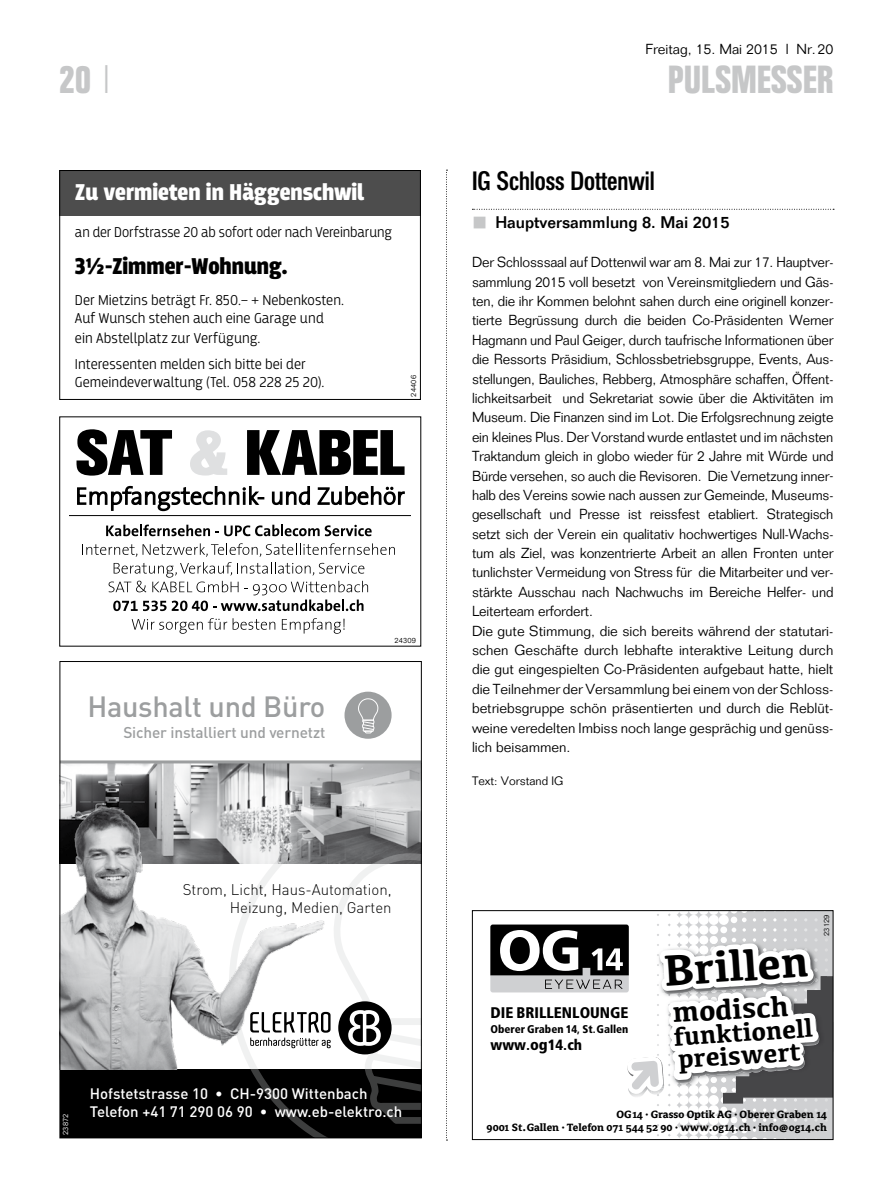
<style>
.page{position:relative;width:893px;height:1191px;background:#fff}
.page>*{position:absolute;margin:0;border:0;box-sizing:border-box;transform-origin:0 0}
.t1{font:700 45.15px "Kefa";color:#000}
.t2{font:700 39px "Folio Condensed BQ";letter-spacing:.01em;color:#c6c7c8}
.t3{font:700 29.85px "Kefa";color:#000}
.t4{font:500 28.95px "DIN";letter-spacing:-.01em;color:#9c9e9f}
.t5{font:700 27px "Kefa";color:#000}
.t6{font:700 26.85px "Kefa";color:#000}
.t7{font:500 26.25px "Folio Condensed BQ";color:#000}
.t8{font:900 24px "Breakers";color:#fff}
.t9{font:900 24px "Breakers";color:#000}
.t10{font:500 16.5px "Folio";color:#000}
.t11{font:500 15.45px "DIN";letter-spacing:-.01em;color:#9c9e9f}
.t12{font:900 condensed 15.45px "Frutiger LT Std";color:#000}
.t13{font:300 15.3px/18.3px "DIN";color:#000;text-align:right}
.t14{font:300 15px/18px "Breakers";color:#000}
.t15{font:500 15px/18px "DIN";color:#fff}
.t16{font:900 condensed 14.85px "Frutiger LT Std";color:#000}
.t17{font:300 14.25px/19.4px "Folio";letter-spacing:-.01em;color:#000}
.t18{font:300 12px "Folio";color:#000}
.t19{font:700 11.7px/13.2px "Avance";color:#000;text-align:right}
.t20{font:900 condensed 11.25px "Frutiger LT Std";color:#000}
.t21{font:300 7.5px "Folio";letter-spacing:.02em;color:#000}
.t22{font:300 7.5px "Folio";letter-spacing:.02em;color:#fff}
.s1{font-family:"Folio";font-weight:300}
.s2{font-weight:700}
.s3{font-weight:700;font-size:15.45px}
.s4{font-size:15.45px}
</style>
<div class="page">
<svg style="left:446px;top:170px;width:1px;height:970px"></svg>
<svg style="left:472px;top:209px;width:362px;height:1px"></svg>
<svg style="left:77px;top:485px;width:187px;height:27px"></svg>
<svg style="left:271px;top:486px;width:134px;height:20px"></svg>
<svg style="left:77px;top:429px;width:95px;height:46px"></svg>
<svg style="left:190px;top:430px;width:37px;height:45px"></svg>
<svg style="left:247px;top:430px;width:158px;height:45px"></svg>
<svg style="left:106px;top:524px;width:266px;height:12px"></svg>
<svg style="left:82px;top:543px;width:313px;height:68px"></svg>
<svg style="left:132px;top:618px;width:95px;height:16px"></svg>
<svg style="left:233px;top:618px;width:42px;height:12px"></svg>
<svg style="left:282px;top:618px;width:63px;height:16px"></svg>
<hr style="left:70px;top:515px;width:341px;height:1px;background:#000">
<div style="left:60px;top:1069px;width:361px;height:68px;background:#000"></div>
<img style="left:62px;top:763px;width:358px;height:40px">
<hr style="left:60px;top:760px;width:361px;height:3px;background:#9c9e9f">
<svg style="left:229px;top:801px;width:191px;height:335px"></svg>
<div style="left:344px;top:691px;width:48px;height:47px;background:#9c9e9f;border-radius:50%"></div>
<svg style="left:358px;top:698px;width:21px;height:36px"></svg>
<img style="left:62px;top:803px;width:327px;height:266px">
<svg style="left:250px;top:850px;width:170px;height:277px"></svg>
<div style="left:59px;top:170px;width:362px;height:45px;background:#4d4d4d"></div>
<div style="left:59px;top:170px;width:362px;height:230px;border:1px solid #000"></div>
<svg style="left:490px;top:912px;width:341px;height:226px"></svg>
<div style="left:472px;top:910px;width:361px;height:230px;border:1px solid #000"></div>
<h2 class="t2" style="left:60px;top:58px;width:53px">20 <span class="s1">|</span></h2>
<h3 class="t8" style="left:75px;top:179px;width:291px">Zu vermieten in Häggenschwil</h3>
<p class="t14" style="left:75px;top:223px;width:318px">an der Dorfstrasse 20 ab sofort oder nach Vereinbarung</p>
<h3 class="t9" style="left:75px;top:252px;width:214px">3½-Zimmer-Wohnung.</h3>
<p class="t14" style="left:75px;top:291px;width:271px">Der Mietzins beträgt Fr. 850.– + Nebenkosten.<br>Auf Wunsch stehen auch eine Garage und</p>
<p class="t14" style="left:75px;top:325px;width:232px;line-height:26.5px">ein Abstellplatz zur Verfügung.<br>Interessenten melden sich bitte bei der</p>
<p class="t14" style="left:75px;top:373px;width:251px">Gemeindeverwaltung (Tel. 058 228 25 20).</p>
<p class="t21" style="left:409px;top:396px;width:23px;rotate:-90deg">24406</p>
<h3 class="t4" style="left:87px;top:687px;width:239px">Haushalt und Büro</h3>
<p class="t11" style="left:123px;top:722px;width:204px">Sicher installiert und vernetzt</p>
<p class="t21" style="left:395px;top:635px;width:23px">24309</p>
<p class="t13" style="left:183px;top:879px;width:210px">Strom, Licht, Haus-Automation,<br>Heizung, Medien, Garten</p>
<p class="t22" style="left:61px;top:1134px;width:23px;rotate:-90deg">23872</p>
<p class="t15" style="left:90px;top:1084px;width:314px">Hofstetstrasse 10 • CH-9300 Wittenbach<br>Telefon +41 71 290 06 90 • www.eb-elektro.ch</p>
<p class="t17" style="left:645px;top:39px;width:189px">Freitag, 15. Mai 2015 l Nr.20</p>
<h2 class="t2" style="left:668px;top:58px;width:167px">PULSMESSER</h2>
<h3 class="t7" style="left:472px;top:166px;width:184px">IG Schloss Dottenwil</h3>
<p class="t10" style="left:495px;top:213px;width:236px">Hauptversammlung 8. Mai 2015</p>
<p class="t17" style="left:472px;top:252px;width:363px">Der Schlosssaal auf Dottenwil war am 8. Mai zur 17. Hauptver&shy;sammlung 2015 voll besetzt von Vereinsmitgliedern und Gäs&shy;ten, die ihr Kommen belohnt sahen durch eine originell konzer&shy;tierte Begrüssung durch die beiden Co-Präsidenten Werner Hagmann und Paul Geiger, durch taufrische Informationen über die Ressorts Präsidium, Schlossbetriebsgruppe, Events, Aus&shy;stellungen, Bauliches, Rebberg, Atmosphäre schaffen, Öffent&shy;lichkeitsarbeit und Sekretariat sowie über die Aktivitäten im Museum. Die Finanzen sind im Lot. Die Erfolgsrechnung zeigte ein kleines Plus. Der Vorstand wurde entlastet und im nächsten Traktandum gleich in globo wieder für 2 Jahre mit Würde und Bürde versehen, so auch die Revisoren. Die Vernetzung inner&shy;halb des Vereins sowie nach aussen zur Gemeinde, Museums&shy;gesellschaft und Presse ist reissfest etabliert. Strategisch setzt sich der Verein ein qualitativ hochwertiges Null-Wachs&shy;tum als Ziel, was konzentrierte Arbeit an allen Fronten unter tunlichster Vermeidung von Stress für die Mitarbeiter und ver&shy;stärkte Ausschau nach Nachwuchs im Bereiche Helfer- und Leiterteam erfordert.<br>Die gute Stimmung, die sich bereits während der statutari&shy;schen Geschäfte durch lebhafte interaktive Leitung durch die gut eingespielten Co-Präsidenten aufgebaut hatte, hielt die Teilnehmer der Versammlung bei einem von der Schloss&shy;betriebsgruppe schön präsentierten und durch die Reblüt&shy;weine veredelten Imbiss noch lange gesprächig und genüss&shy;lich beisammen.</p>
<p class="t18" style="left:472px;top:773px;width:93px">Text: Vorstand IG</p>
<p class="t12" style="left:490px;top:1003px;width:140px">DIE BRILLENLOUNGE</p>
<p class="t20" style="left:490px;top:1022px;width:139px">Oberer Graben 14<span class="s2">,</span> St<span class="s2">.</span>Gallen</p>
<p class="t16" style="left:490px;top:1035px;width:93px">www<span class="s3">.</span><span class="s4">og</span>14<span class="s3">.</span>ch</p>
<h1 class="t1" style="left:661px;top:940px;width:147px;rotate:-4deg">Brillen</h1>
<h3 class="t3" style="left:672px;top:992px;width:118px;rotate:-3deg">modisch</h3>
<h3 class="t6" style="left:672px;top:1019px;width:141px;rotate:-4deg">funktionell</h3>
<h3 class="t5" style="left:677px;top:1041px;width:124px;rotate:-4deg">preiswert</h3>
<p class="t21" style="left:822px;top:936px;width:23px;rotate:-90deg">23129</p>
<p class="t19" style="left:487px;top:1108px;width:342px">OG14 · Grasso Optik AG · Oberer Graben 14<br>9001 St.Gallen · Telefon 071 544 52 90 · www.og14.ch · info@og14.ch</p>
</div>
